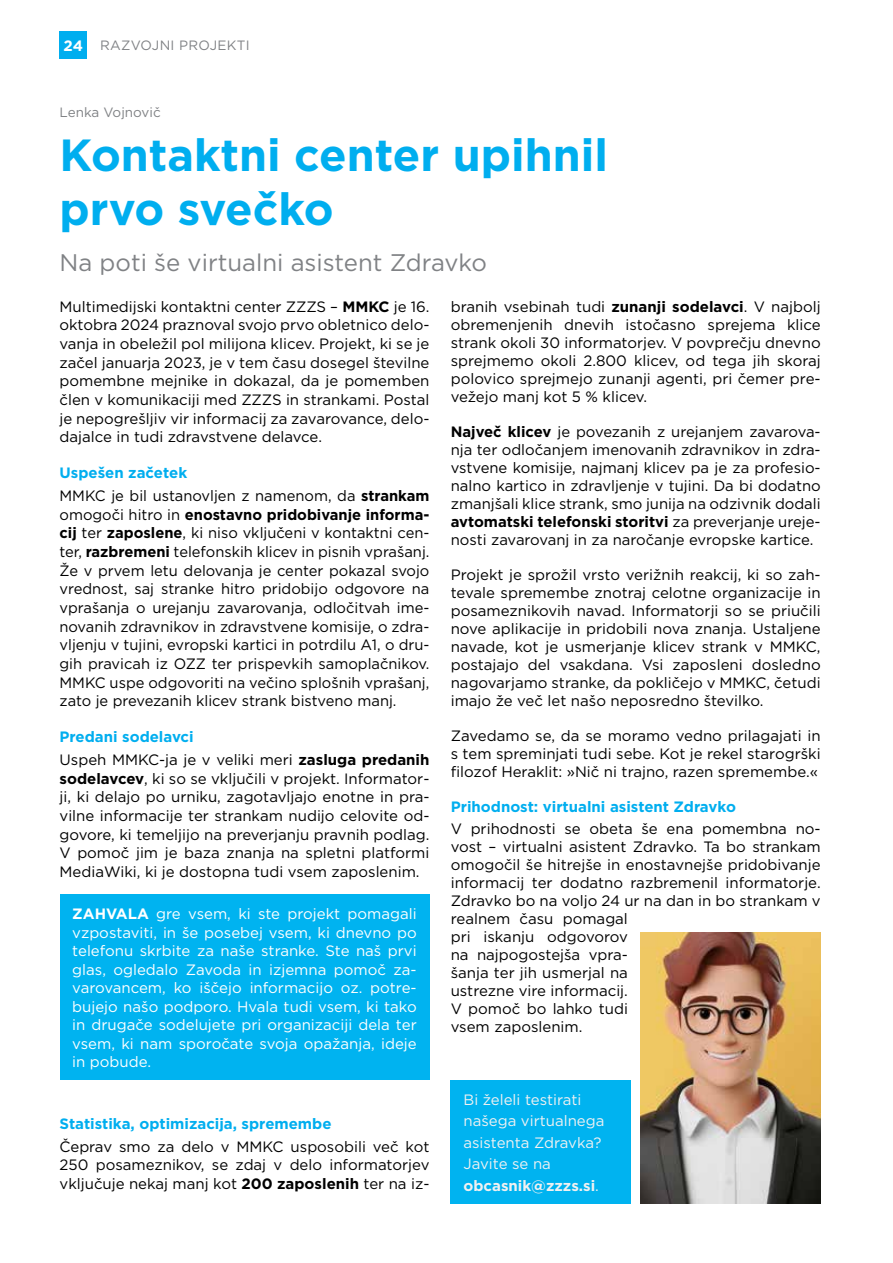
<style>
.page{position:relative;width:893px;height:1263px;background:#fff}
.page>*{position:absolute;margin:0;border:0;box-sizing:border-box;transform-origin:0 0}
.t1{font:700 45px/54px "Gotham";color:#00aeef}
.t2{font:24px "Gotham";color:#808285}
.t3{font:15px/18px "Gotham";color:#000;text-align:justify}
.t4{font:15px/18.6px "Gotham";color:#fff;text-align:justify}
.t5{font:15px/21.5px "Gotham";color:#f1f1f2}
.t6{font:700 15px "Gotham";color:#00aeef}
.t7{font:13.5px "Gotham";letter-spacing:.02em;color:#808285}
.t8{font:13.5px "Gotham";color:#808285}
.s1{font-weight:700;font-size:15px;color:#fff}
.s2{font-weight:700}
.s3{font-weight:700;color:#00aeef}
</style>
<div class="page">
<div style="left:60px;top:31px;width:27px;height:28px;background:#00aeef"></div>
<div style="left:451px;top:1080px;width:180px;height:123px;background:#00b3f0"></div>
<img style="left:641px;top:932px;width:180px;height:271px">
<div style="left:60px;top:894px;width:369px;height:186px;background:#00b3f0"></div>
<p class="t7" style="left:64px;top:37px;width:188px"><span class="s1">24</span> RAZVOJNI PROJEKTI</p>
<p class="t8" style="left:60px;top:104px;width:103px">Lenka Vojnovič</p>
<h1 class="t1" style="left:60px;top:128px;width:550px">Kontaktni center upihnil prvo svečko</h1>
<h2 class="t2" style="left:60px;top:247px;width:429px">Na poti še virtualni asistent Zdravko</h2>
<p class="t3" style="left:60px;top:297px;width:371px;line-height:18.6px">Multimedijski kontaktni center ZZZS – <span class="s2">MMKC</span> je 16. oktobra 2024 praznoval svojo prvo obletnico delo&shy;vanja in obeležil pol milijona klicev. Projekt, ki se je začel januarja 2023, je v tem času dosegel številne pomembne mejnike in dokazal, da je pomemben člen v komunikaciji med ZZZS in strankami. Postal je nepogrešljiv vir informacij za zavarovance, delo&shy;dajalce in tudi zdravstvene delavce.</p>
<p class="t3" style="left:60px;top:461px;width:371px;line-height:23px"><span class="s3">Uspešen začetek<br></span>MMKC je bil ustanovljen z namenom, da <span class="s2">strankam</span></p>
<p class="t3" style="left:60px;top:505px;width:371px;line-height:18.6px">omogoči hitro in <span class="s2">enostavno pridobivanje informa&shy;cij</span> ter <span class="s2">zaposlene</span>, ki niso vključeni v kontaktni cen&shy;ter, <span class="s2">razbremeni</span> telefonskih klicev in pisnih vprašanj.<br>Že v prvem letu delovanja je center pokazal svojo vrednost, saj stranke hitro pridobijo odgovore na vprašanja o urejanju zavarovanja, odločitvah ime&shy;novanih zdravnikov in zdravstvene komisije, o zdra&shy;vljenju v tujini, evropski kartici in potrdilu A1, o dru&shy;gih pravicah iz OZZ ter prispevkih samoplačnikov.<br>MMKC uspe odgovoriti na večino splošnih vprašanj, zato je prevezanih klicev strank bistveno manj.</p>
<p class="t3" style="left:60px;top:725px;width:371px;line-height:23px"><span class="s3">Predani sodelavci<br></span>Uspeh MMKC-ja je v veliki meri <span class="s2">zasluga predanih</span></p>
<p class="t3" style="left:60px;top:769px;width:371px;line-height:18.6px"><span class="s2">sodelavcev</span>, ki so se vključili v projekt. Informator&shy;ji, ki delajo po urniku, zagotavljajo enotne in pra&shy;vilne informacije ter strankam nudijo celovite od&shy;govore, ki temeljijo na preverjanju pravnih podlag.<br>V pomoč jim je baza znanja na spletni platformi MediaWiki, ki je dostopna tudi vsem zaposlenim.</p>
<p class="t3" style="left:451px;top:297px;width:371px">branih vsebinah tudi <span class="s2">zunanji sodelavci</span>. V najbolj obremenjenih dnevih istočasno sprejema klice strank okoli 30 informatorjev. V povprečju dnevno sprejmemo okoli 2.800 klicev, od tega jih skoraj polovico sprejmejo zunanji agenti, pri čemer pre&shy;vežejo manj kot 5 % klicev.</p>
<p class="t3" style="left:451px;top:422px;width:371px"><span class="s2">Največ klicev</span> je povezanih z urejanjem zavarova&shy;nja ter odločanjem imenovanih zdravnikov in zdra&shy;vstvene komisije, najmanj klicev pa je za profesio&shy;nalno kartico in zdravljenje v tujini. Da bi dodatno zmanjšali klice strank, smo junija na odzivnik dodali <span class="s2">avtomatski telefonski storitvi</span> za preverjanje ureje&shy;nosti zavarovanj in za naročanje evropske kartice.</p>
<p class="t3" style="left:451px;top:565px;width:371px">Projekt je sprožil vrsto verižnih reakcij, ki so zah&shy;tevale spremembe znotraj celotne organizacije in posameznikovih navad. Informatorji so se priučili nove aplikacije in pridobili nova znanja. Ustaljene navade, kot je usmerjanje klicev strank v MMKC, postajajo del vsakdana. Vsi zaposleni dosledno nagovarjamo stranke, da pokličejo v MMKC, četudi imajo že več let našo neposredno številko.</p>
<p class="t3" style="left:451px;top:726px;width:371px">Zavedamo se, da se moramo vedno prilagajati in s tem spreminjati tudi sebe. Kot je rekel starogrški filozof Heraklit: »Nič ni trajno, razen spremembe.«</p>
<p class="t6" style="left:451px;top:797px;width:287px">Prihodnost: virtualni asistent Zdravko</p>
<p class="t3" style="left:451px;top:819px;width:371px;text-align:left">V prihodnosti se obeta še ena pomembna no&shy;vost – virtualni asistent Zdravko. Ta bo strankam omogočil še hitrejše in enostavnejše pridobivanje informacij ter dodatno razbremenil informatorje.<br>Zdravko bo na voljo 24 ur na dan in bo strankam v realnem času pomagal<br>pri iskanju odgovorov<br>na najpogostejša vpra-<br>šanja ter jih usmerjal na<br>ustrezne vire informacij.<br>V pomoč bo lahko tudi<br>vsem zaposlenim.</p>
<p class="t4" style="left:72px;top:904px;width:346px"><span class="s2">ZAHVALA</span> gre vsem, ki ste projekt pomagali vzpostaviti, in še posebej vsem, ki dnevno po telefonu skrbite za naše stranke. Ste naš prvi glas, ogledalo Zavoda in izjemna pomoč za&shy;varovancem, ko iščejo informacijo oz. potre&shy;bujejo našo podporo. Hvala tudi vsem, ki tako in drugače sodelujete pri organizaciji dela ter vsem, ki nam sporočate svoja opažanja, ideje in pobude.</p>
<p class="t6" style="left:60px;top:1113px;width:273px">Statistika, optimizacija, spremembe</p>
<p class="t3" style="left:60px;top:1136px;width:371px;line-height:18.6px">Čeprav smo za delo v MMKC usposobili več kot 250 posameznikov, se zdaj v delo informatorjev vključuje nekaj manj kot <span class="s2">200 zaposlenih</span> ter na iz-</p>
<p class="t5" style="left:463px;top:1088px;width:142px">Bi želeli testirati našega virtualnega asistenta Zdravka?<br>Javite se na <span class="s2">obcasnik@zzzs.si</span>.</p>
</div>
